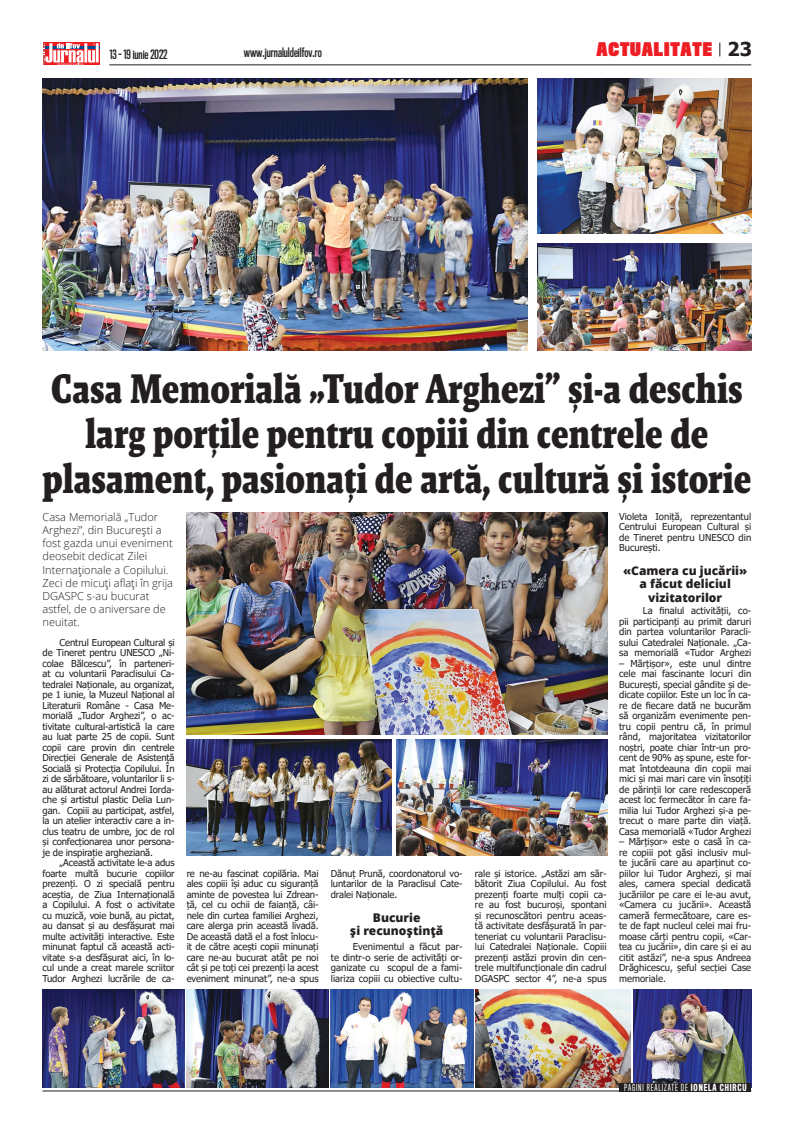
<style>
.page{position:relative;width:808px;height:1134px;background:#fff}
.page>*{position:absolute;margin:0;border:0;box-sizing:border-box;transform-origin:0 0}
.TITLU_6_2_Malaga_OK{font:700 42px/45px "Malaga Narrow OT";color:#231f20;text-align:center}
.t1{font:700 19.1px "Tahoma";color:#231f20}
.t2{font:900 17.3px "Titling Gothic FB Comp";letter-spacing:.05em;color:#ee1d23}
.INTER{font:800 12px/13.2px "Open Sans";color:#231f20;text-align:center}
.t3{font:600 12px "Titling Gothic FB Comp";color:#231f20}
.INTRO{font:300 11px/13.2px "Open Sans";color:#231f20}
.BODY_TXT{font:9.5px/10.5px "Tahoma";color:#231f20;text-align:justify}
.Text_STIRE_4_0{font:9px "Titling Gothic FB Comp";letter-spacing:.095em;color:#fff}
.s1{font-weight:500}
</style>
<div class="page">
<hr style="left:43px;top:1090px;width:708px;height:1px;background:#231f20">
<div style="left:43px;top:43px;width:57px;height:22px;background:#ee1d23"></div>
<hr style="left:45px;top:46px;width:55px;height:3px;background:#014d95">
<svg style="left:43px;top:43px;width:56px;height:22px"></svg>
<hr style="left:109px;top:64px;width:642px;height:1px;background:#231f20">
<svg style="left:719px;top:43px;width:1px;height:13px"></svg>
<img style="left:538px;top:78px;width:213px;height:156px">
<img style="left:43px;top:78px;width:484px;height:273px">
<img style="left:538px;top:243px;width:213px;height:108px">
<img style="left:187px;top:512px;width:420px;height:223px">
<img style="left:187px;top:740px;width:205px;height:115px">
<img style="left:397px;top:740px;width:210px;height:115px">
<img style="left:43px;top:990px;width:141px;height:97px">
<img style="left:187px;top:990px;width:141px;height:97px">
<img style="left:331px;top:990px;width:142px;height:97px">
<img style="left:476px;top:990px;width:155px;height:97px">
<img style="left:633px;top:990px;width:118px;height:92px">
<div style="left:620px;top:1082px;width:131px;height:9px;background:#231f20"></div>
<svg style="left:623px;top:1077px;width:124px;height:15px"></svg>
<p class="t3" style="left:109px;top:47px;width:60px">13 - 19 iunie 2022</p>
<p class="t3" style="left:244px;top:46px;width:80px">www.jurnaluldeilfov.ro</p>
<p class="t2" style="left:596px;top:38px;width:117px">ACTUALITATE</p>
<p class="t1" style="left:727px;top:36px;width:26px">23</p>
<p class="TITLU_6_2_Malaga_OK" style="left:43px;top:366px;width:710px">Casa Memorială „Tudor Arghezi” și-a deschis larg porțile pentru copiii din centrele de plasament, pasionați de artă, cultură și istorie</p>
<p class="INTRO" style="left:43px;top:510px;width:132px">Casa Memorială „Tudor<br>Arghezi”, din București a fost gazda unui eveniment deosebit dedicat Zilei<br>Internaționale a Copilului.<br>Zeci de micuți aflați în grija<br>DGASPC s-au bucurat astfel, de o aniversare de neuitat.</p>
<p class="BODY_TXT" style="left:43px;top:638px;width:134px;text-indent:17px">Centrul European Cultural și de Tineret pentru UNESCO „Ni&shy;colae Bălcescu”, în parteneri&shy;at cu voluntarii Paraclisului Ca&shy;tedralei Naționale, au organizat, pe 1 iunie, la Muzeul Național al Literaturii Române - Casa Me&shy;morială „Tudor Arghezi”, o ac&shy;tivitate cultural-artistică la care au luat parte 25 de copii. Sunt copii care provin din centrele Direcției Generale de Asistență Socială și Protecția Copilului. În zi de sărbătoare, voluntarilor li s&shy;au alăturat actorul Andrei Iorda&shy;che și artistul plastic Delia Lun&shy;gan. Copiii au participat, astfel, la un atelier interactiv care a in&shy;clus teatru de umbre, joc de rol și confecționarea unor persona&shy;je de inspirație argheziană.</p>
<p class="BODY_TXT" style="left:43px;top:858px;width:134px;text-indent:17px">„Această activitate le-a adus foarte multă bucurie copiilor prezenți. O zi specială pentru aceștia, de Ziua Internațională a Copilului. A fost o activitate cu muzică, voie bună, au pictat, au dansat și au desfășurat mai multe activități interactive. Este minunat faptul că această acti&shy;vitate s-a desfășurat aici, în lo&shy;cul unde a creat marele scriitor Tudor Arghezi lucrările de ca-</p>
<p class="BODY_TXT" style="left:187px;top:869px;width:133px">re ne-au fascinat copilăria. Mai ales copiii își aduc cu siguranță aminte de povestea lui Zdrean&shy;ţă, cel cu ochii de faianţă, câi&shy;nele din curtea familiei Arghezi, care alerga prin această livadă.<br>De această dată el a fost înlocu&shy;it de către acești copii minunați care ne-au bucurat atât pe noi cât și pe toți cei prezenți la acest eveniment minunat”, ne-a spus</p>
<p class="BODY_TXT" style="left:331px;top:869px;width:133px">Dănuț Prună, coordonatorul vo&shy;luntarilor de la Paraclisul Cate&shy;dralei Naționale.</p>
<p class="BODY_TXT" style="left:619px;top:512px;width:134px">Violeta Ioniță, reprezentantul Centrului European Cultural și de Tineret pentru UNESCO din București.</p>
<p class="INTER" style="left:623px;top:563px;width:126px">«Camera cu jucării» a făcut deliciul vizitatorilor</p>
<p class="BODY_TXT" style="left:619px;top:606px;width:134px;text-indent:24px">La finalul activității, co&shy;pii participanți au primit daruri din partea voluntarilor Paracli&shy;sului Catedralei Naționale. „Ca&shy;sa memorială «Tudor Arghezi</p>
<p class="BODY_TXT" style="left:619px;top:659px;width:134px">– Mărțișor», este unul dintre cele mai fascinante locuri din București, special gândite și de&shy;dicate copiilor. Este un loc în ca&shy;re de fiecare dată ne bucurăm să organizăm evenimente pen&shy;tru copii pentru că, în primul rând, majoritatea vizitatorilor noștri, poate chiar într-un pro&shy;cent de 90% aș spune, este for&shy;mat întotdeauna din copii mai mici și mai mari care vin însoțiți de părinții lor care redescoperă acest loc fermecător în care fa&shy;milia lui Tudor Arghezi și-a pe&shy;trecut o mare parte din viață.<br>Casa memorială «Tudor Arghezi</p>
<p class="BODY_TXT" style="left:619px;top:837px;width:134px">– Mărțișor» este o casă în ca&shy;re copiii pot găsi inclusiv mul&shy;te jucării care au aparținut co&shy;piilor lui Tudor Arghezi, și mai ales, camera special dedicată jucăriilor pe care ei le-au avut, «Camera cu jucării». Această cameră fermecătoare, care es&shy;te de fapt nucleul celei mai fru&shy;moase cărți pentru copii, «Car&shy;tea cu jucării», din care și ei au citit astăzi”, ne-a spus Andreea Drăghicescu, șeful secției Case memoriale.</p>
<p class="BODY_TXT" style="left:475px;top:869px;width:133px">rale și istorice. „Astăzi am săr&shy;bătorit Ziua Copilului. Au fost prezenți foarte mulți copii ca&shy;re au fost bucuroși, spontani și recunoscători pentru aceas&shy;tă activitate desfășurată în par&shy;teneriat cu voluntarii Paraclisu&shy;lui Catedralei Naționale. Copiii prezenți astăzi provin din cen&shy;trele multifuncționale din cadrul DGASPC sector 4”, ne-a spus</p>
<p class="INTER" style="left:350px;top:910px;width:95px">Bucurie<br>și recunoștință</p>
<p class="BODY_TXT" style="left:331px;top:942px;width:133px;text-indent:22px">Evenimentul a făcut par&shy;te dintr-o serie de activități or&shy;ganizate cu scopul de a fami&shy;liariza copiii cu obiective cultu-</p>
<p class="Text_STIRE_4_0" style="left:624px;top:1082px;width:124px">PAGINI REALIZATE DE <span class="s1">IONELA CHIRCU</span></p>
</div>
